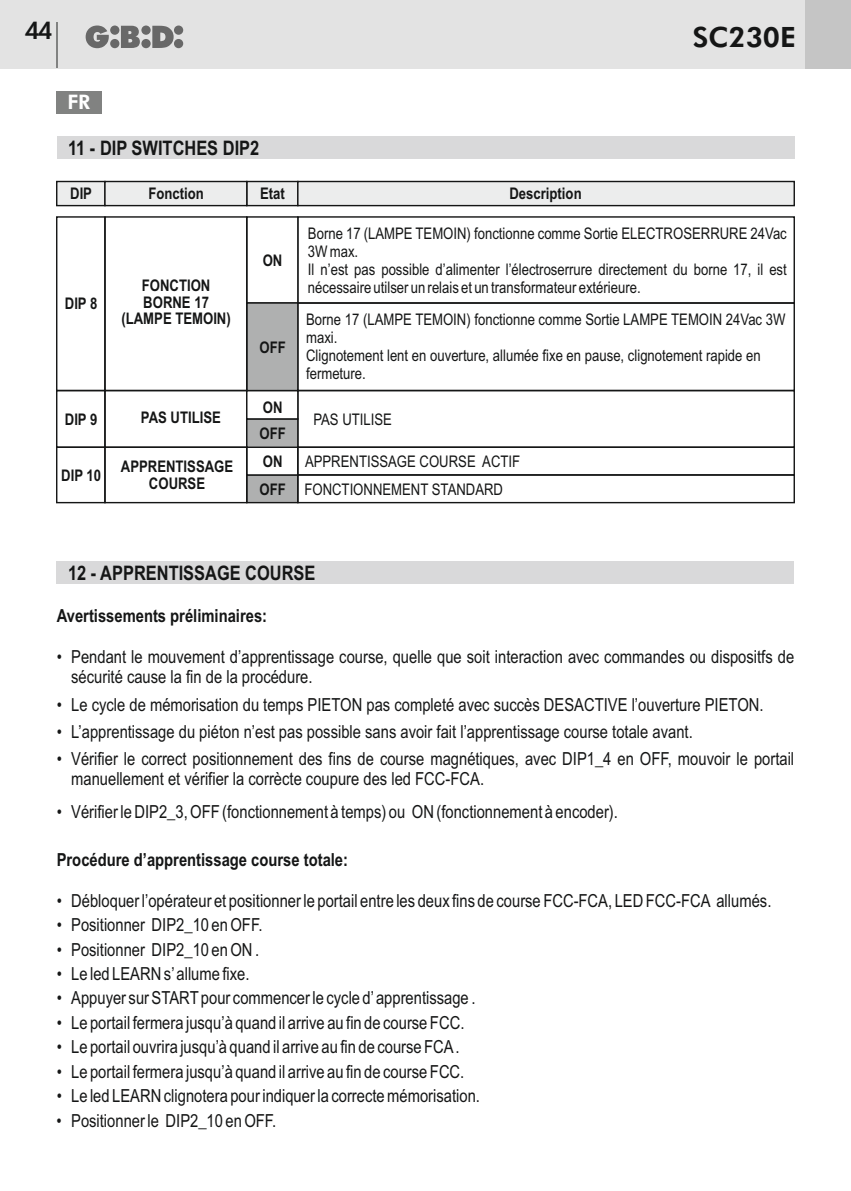
<style>
.page{position:relative;width:851px;height:1191px;background:#fff}
.page>*{position:absolute;margin:0;border:0;box-sizing:border-box;transform-origin:0 0}
.t1{font:800 28px "Futura BT";color:#151616}
.t2{font:800 24px "Futura BT";color:#151616}
.t3{font:700 20px "Arial Narrow";color:#151616}
.t4{font:800 20px "Futura BT";color:#fff}
.t5{font:18px/20.4px "Arial Narrow";color:#151616}
.t6{font:700 18px "Arial Narrow";color:#151616}
.t7{font:16px/18.2px "Arial Narrow";color:#151616}
.t8{font:700 16px/16.4px "Arial Narrow";color:#151616;text-align:center}
.s1{font-weight:700}
</style>
<div class="page">
<div style="left:0;top:0;width:850px;height:68px;background:#e3e3e3"></div>
<div style="left:805px;top:0;width:45px;height:68px;background:#c5c5c5"></div>
<svg style="left:86px;top:26px;width:97px;height:22px"></svg>
<hr style="left:56px;top:23px;width:2px;height:45px;background:#818281">
<div style="left:57px;top:91px;width:45px;height:22px;background:#818281"></div>
<svg style="left:56px;top:180px;width:739px;height:27px"></svg>
<div style="left:56px;top:446px;width:50px;height:57px;border:1px solid #151616"></div>
<div style="left:104px;top:446px;width:143px;height:57px;border:1px solid #151616"></div>
<div style="left:297px;top:474px;width:497px;height:29px;border:1px solid #151616"></div>
<div style="left:297px;top:390px;width:497px;height:58px;border:1px solid #151616"></div>
<div style="left:297px;top:216px;width:497px;height:88px;border:1px solid #151616"></div>
<div style="left:297px;top:302px;width:497px;height:89px;border:1px solid #151616"></div>
<div style="left:56px;top:390px;width:50px;height:58px;border:1px solid #151616"></div>
<div style="left:104px;top:390px;width:143px;height:58px;border:1px solid #151616"></div>
<svg style="left:245px;top:216px;width:54px;height:288px"></svg>
<div style="left:56px;top:216px;width:50px;height:175px;border:1px solid #151616"></div>
<div style="left:104px;top:216px;width:143px;height:175px;border:1px solid #151616"></div>
<div style="left:57px;top:561px;width:737px;height:23px;background:#d9d9da"></div>
<div style="left:57px;top:136px;width:737px;height:23px;background:#d9d9da"></div>
<hr style="left:850px;top:0;width:1px;height:68px;background:#c5c5c5">
<h2 class="t2" style="left:25px;top:21px;width:29px">44</h2>
<h1 class="t1" style="left:692px;top:26px;width:105px">SC230E</h1>
<p class="t4" style="left:67px;top:94px;width:24px">FR</p>
<p class="t3" style="left:68px;top:140px;width:193px">11 - DIP SWITCHES DIP2</p>
<p class="t8" style="left:70px;top:187px;width:23px">DIP</p>
<p class="t8" style="left:148px;top:187px;width:57px">Fonction</p>
<p class="t8" style="left:260px;top:187px;width:26px">Etat</p>
<p class="t8" style="left:509px;top:187px;width:74px">Description</p>
<p class="t8" style="left:65px;top:297px;width:34px">DIP 8</p>
<p class="t8" style="left:121px;top:279px;width:111px">FONCTION<br>BORNE 17 (LAMPE TEMOIN)</p>
<p class="t8" style="left:263px;top:253px;width:21px">ON</p>
<p class="t8" style="left:259px;top:340px;width:28px">OFF</p>
<p class="t8" style="left:65px;top:412px;width:34px">DIP 9</p>
<p class="t8" style="left:259px;top:395px;width:28px;line-height:26px;text-align:left">ON<br>OFF</p>
<p class="t8" style="left:141px;top:411px;width:81px">PAS UTILISE</p>
<p class="t7" style="left:308px;top:226px;width:480px">Borne 17 (LAMPE TEMOIN) fonctionne comme Sortie ELECTROSERRURE 24Vac 3W max.<br>Il n’est pas possible d’alimenter l’électroserrure directement du borne 17, il est nécessaire utilser un relais et un transformateur extérieure.</p>
<p class="t7" style="left:306px;top:312px;width:481px">Borne 17 (LAMPE TEMOIN) fonctionne comme Sortie LAMPE TEMOIN 24Vac 3W maxi.<br>Clignotement lent en ouverture, allumée fixe en pause, clignotement rapide en fermeture.</p>
<p class="t7" style="left:313px;top:411px;width:80px">PAS UTILISE</p>
<p class="t8" style="left:61px;top:468px;width:41px">DIP 10</p>
<p class="t8" style="left:121px;top:460px;width:114px">APPRENTISSAGE<br>COURSE</p>
<p class="t8" style="left:263px;top:454px;width:21px">ON</p>
<p class="t7" style="left:305px;top:453px;width:217px">APPRENTISSAGE COURSE ACTIF</p>
<p class="t7" style="left:259px;top:481px;width:245px"><span class="s1">OFF</span> FONCTIONNEMENT STANDARD</p>
<p class="t3" style="left:68px;top:565px;width:249px">12 - APPRENTISSAGE COURSE</p>
<p class="t6" style="left:57px;top:609px;width:212px">Avertissements préliminaires:</p>
<p class="t5" style="left:71px;top:648px;width:724px;text-indent:-14px">• Pendant le mouvement d’apprentissage course, quelle que soit interaction avec commandes ou dispositfs de sécurité cause la fin de la procédure.</p>
<p class="t5" style="left:57px;top:696px;width:708px">• Le cycle de mémorisation du temps PIETON pas completé avec succès DESACTIVE l’ouverture PIETON.</p>
<p class="t5" style="left:57px;top:723px;width:637px">• L’apprentissage du piéton n’est pas possible sans avoir fait l’apprentissage course totale avant.</p>
<p class="t5" style="left:71px;top:750px;width:724px;text-indent:-14px">• Vérifier le correct positionnement des fins de course magnétiques, avec DIP1_4 en OFF, mouvoir le portail manuellement et vérifier la corrècte coupure des led FCC-FCA.</p>
<p class="t5" style="left:57px;top:802px;width:562px">• Vérifier le DIP2_3, OFF (fonctionnement à temps) ou ON (fonctionnement à encoder).</p>
<p class="t6" style="left:57px;top:852px;width:293px">Procédure d’apprentissage course totale:</p>
<p class="t5" style="left:57px;top:891px;width:716px">• Débloquer l’opérateur et positionner le portail entre les deux fins de course FCC-FCA, LED FCC-FCA allumés.</p>
<p class="t5" style="left:57px;top:916px;width:207px">• Positionner DIP2_10 en OFF.</p>
<p class="t5" style="left:57px;top:940px;width:204px">• Positionner DIP2_10 en ON .</p>
<p class="t5" style="left:57px;top:965px;width:194px">• Le led LEARN s’allume fixe.</p>
<p class="t5" style="left:57px;top:989px;width:420px">• Appuyer sur STARTpour commencer le cycle d’apprentissage .</p>
<p class="t5" style="left:57px;top:1014px;width:409px">• Le portail fermera jusqu’à quand il arrive au fin de course FCC.</p>
<p class="t5" style="left:57px;top:1038px;width:404px">• Le portail ouvrira jusqu’à quand il arrive au fin de course FCA.</p>
<p class="t5" style="left:57px;top:1063px;width:409px">• Le portail fermera jusqu’à quand il arrive au fin de course FCC.</p>
<p class="t5" style="left:57px;top:1087px;width:425px">• Le led LEARN clignotera pour indiquer la correcte mémorisation.</p>
<p class="t5" style="left:57px;top:1112px;width:221px">• Positionner le DIP2_10 en OFF.</p>
</div>
